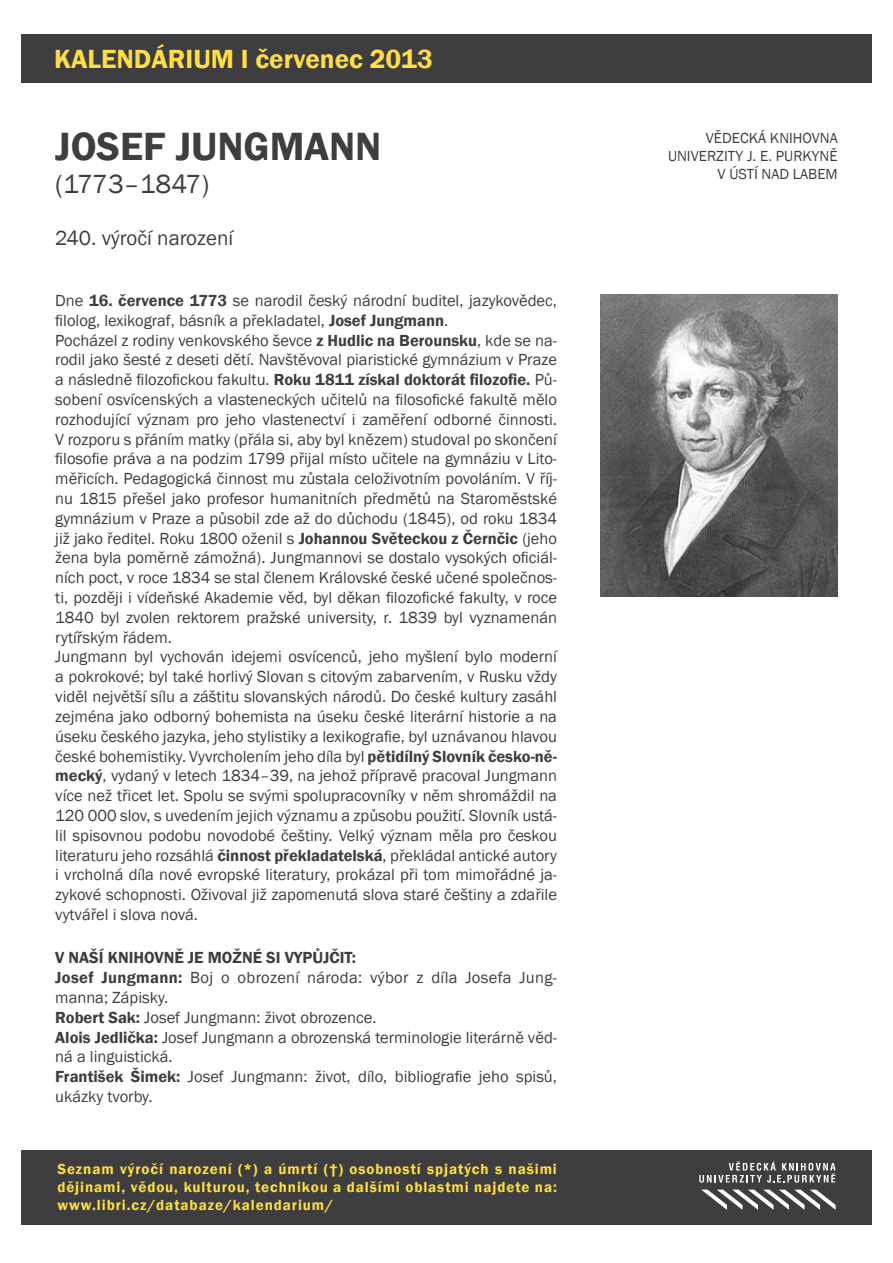
<style>
.page{position:relative;width:893px;height:1263px;background:#fff}
.page>*{position:absolute;margin:0;border:0;box-sizing:border-box;transform-origin:0 0}
.t1{font:600 40.5px "Franklin Gothic";color:#3e3e40}
.t2{font:600 27px "Franklin Gothic";color:#ffdd48}
.t3{font:27px "Franklin Gothic";letter-spacing:-.015em;color:#3e3e40}
.t4{font:21px "Franklin Gothic";color:#3e3e40}
.t5{font:16.5px/19.8px "Franklin Gothic";color:#3e3e40}
.t6{font:600 15px/18px "Franklin Gothic";letter-spacing:.06em;color:#fd4;text-align:justify}
.t7{font:15px/18px "Franklin Gothic";color:#3e3e40;text-align:right}
.s1{font-weight:600}
</style>
<div class="page">
<div style="left:21px;top:1150px;width:851px;height:74px;background:#3e3e40"></div>
<div style="left:21px;top:34px;width:851px;height:48px;background:#3e3e40"></div>
<img style="left:600px;top:294px;width:238px;height:302px">
<svg style="left:701px;top:1189px;width:135px;height:21px"></svg>
<svg style="left:699px;top:1161px;width:136px;height:21px"></svg>
<h2 class="t2" style="left:54px;top:42px;width:381px">KALENDÁRIUM I červenec 2013</h2>
<h1 class="t1" style="left:55px;top:122px;width:328px">JOSEF JUNGMANN</h1>
<h2 class="t3" style="left:55px;top:167px;width:155px">(1773–1847)</h2>
<p class="t4" style="left:55px;top:225px;width:179px">240. výročí narození</p>
<p class="t5" style="left:55px;top:291px;width:503px">Dne <span class="s1">16. července 1773</span> se narodil český národní buditel, jazykovědec, filolog, lexikograf, básník a překladatel, <span class="s1">Josef Jungmann</span>.<br>Pocházel z rodiny venkovského ševce <span class="s1">z Hudlic na Berounsku</span>, kde se na&shy;rodil jako šesté z deseti dětí. Navštěvoval piaristické gymnázium v Praze a následně filozofickou fakultu. <span class="s1">Roku 1811 získal doktorát filozofie.</span> Pů&shy;sobení osvícenských a vlasteneckých učitelů na filosofické fakultě mělo rozhodující význam pro jeho vlastenectví i zaměření odborné činnosti.<br>V rozporu s přáním matky (přála si, aby byl knězem) studoval po skončení filosofie práva a na podzim 1799 přijal místo učitele na gymnáziu v Lito&shy;měřicích. Pedagogická činnost mu zůstala celoživotním povoláním. V říj&shy;nu 1815 přešel jako profesor humanitních předmětů na Staroměstské gymnázium v Praze a působil zde až do důchodu (1845), od roku 1834 již jako ředitel. Roku 1800 oženil s <span class="s1">Johannou Světeckou z Černčic</span> (jeho žena byla poměrně zámožná). Jungmannovi se dostalo vysokých oficiál&shy;ních poct, v roce 1834 se stal členem Královské české učené společnos&shy;ti, později i vídeňské Akademie věd, byl děkan filozofické fakulty, v roce 1840 byl zvolen rektorem pražské university, r. 1839 byl vyznamenán rytířským řádem.<br>Jungmann byl vychován idejemi osvícenců, jeho myšlení bylo moderní a pokrokové; byl také horlivý Slovan s citovým zabarvením, v Rusku vždy viděl největší sílu a záštitu slovanských národů. Do české kultury zasáhl zejména jako odborný bohemista na úseku české literární historie a na úseku českého jazyka, jeho stylistiky a lexikografie, byl uznávanou hlavou české bohemistiky. Vyvrcholením jeho díla byl <span class="s1">pětidílný Slovník česko-ně&shy;mecký</span>, vydaný v letech 1834–39, na jehož přípravě pracoval Jungmann více než třicet let. Spolu se svými spolupracovníky v něm shromáždil na 120 000 slov, s uvedením jejich významu a způsobu použití. Slovník ustá&shy;lil spisovnou podobu novodobé češtiny. Velký význam měla pro českou literaturu jeho rozsáhlá <span class="s1">činnost překladatelská</span>, překládal antické autory i vrcholná díla nové evropské literatury, prokázal při tom mimořádné ja&shy;zykové schopnosti. Oživoval již zapomenutá slova staré češtiny a zdařile vytvářel i slova nová.</p>
<p class="t5" style="left:55px;top:948px;width:503px"><span class="s1">V NAŠÍ KNIHOVNĚ JE MOŽNÉ SI VYPŮJČIT:<br>Josef Jungmann:</span> Boj o obrození národa: výbor z díla Josefa Jung&shy;manna; Zápisky.<br><span class="s1">Robert Sak:</span> Josef Jungmann: život obrozence.<br><span class="s1">Alois Jedlička:</span> Josef Jungmann a obrozenská terminologie literárně věd&shy;ná a linguistická.<br><span class="s1">František Šimek:</span> Josef Jungmann: život, dílo, bibliografie jeho spisů, ukázky tvorby.</p>
<p class="t6" style="left:57px;top:1160px;width:501px">Seznam výročí narození (*) a úmrtí (†) osobností spjatých s našimi dějinami, vědou, kulturou, technikou a dalšími oblastmi najdete na: www.libri.cz/databaze/kalendarium/</p>
<p class="t7" style="left:668px;top:129px;width:171px">VĚDECKÁ KNIHOVNA<br>UNIVERZITY J. E. PURKYNĚ<br>V ÚSTÍ NAD LABEM</p>
</div>
